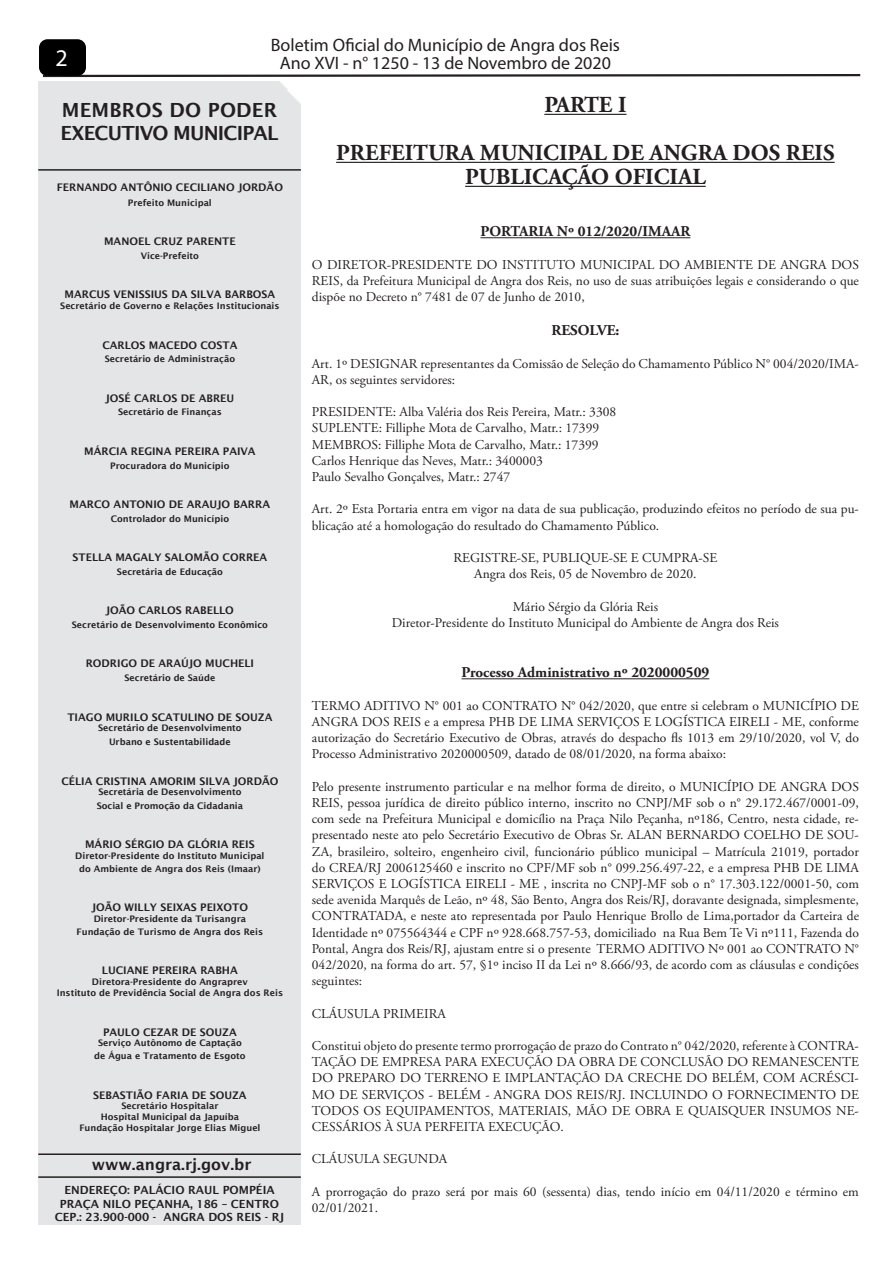
<style>
.page{position:relative;width:893px;height:1263px;background:#fff}
.page>*{position:absolute;margin:0;border:0;box-sizing:border-box;transform-origin:0 0}
.t1{font:24px "Myriad Pro";color:#fff}
.t2{font:700 22.95px/48px "Adobe Garamond Pro";color:#231f20;text-align:center}
.t3{font:600 19.5px/23.4px "Lucida Sans";letter-spacing:-.04em;color:#231f20}
.t4{font:18px/18px "Myriad Pro";color:#231f20;text-align:center}
.t5{font:600 15.45px "Lucida Sans";color:#231f20}
.t6{font:700 15px "Adobe Garamond Pro";color:#231f20}
.t7{font:13.5px/16.2px "Adobe Garamond Pro";color:#231f20;text-align:justify}
.t8{font:600 11.25px/13.5px "Lucida Sans";color:#231f20;text-align:center}
.t9{font:600 10.5px "Lucida Sans";color:#231f20}
.t10{font:600 9px/12.6px "Lucida Sans";color:#231f20;text-align:center}
</style>
<div class="page">
<svg style="left:42px;top:74px;width:819px;height:4px"></svg>
<div style="left:39px;top:39px;width:47px;height:37px;background:#000;border-radius:9px"></div>
<hr style="left:544px;top:114px;width:82px;height:1px;background:#231f20">
<hr style="left:336px;top:162px;width:499px;height:1px;background:#231f20">
<hr style="left:465px;top:186px;width:241px;height:1px;background:#231f20">
<hr style="left:480px;top:237px;width:210px;height:1px;background:#231f20">
<hr style="left:462px;top:678px;width:247px;height:1px;background:#231f20">
<hr style="left:38px;top:169px;width:263px;height:2px;background:#231f20">
<hr style="left:38px;top:1176px;width:263px;height:2px;background:#231f20">
<hr style="left:38px;top:1153px;width:263px;height:2px;background:#231f20">
<h3 class="t4" style="left:271px;top:36px;width:351px">Boletim Oficial do Município de Angra dos Reis<br>Ano XVI - n° 1250 - 13 de Novembro de 2020</h3>
<h2 class="t2" style="left:336px;top:81px;width:500px">PARTE I<br>PREFEITURA MUNICIPAL DE ANGRA DOS REIS</h2>
<h2 class="t2" style="left:465px;top:153px;width:242px">PUBLICAÇÃO OFICIAL</h2>
<p class="t6" style="left:480px;top:223px;width:211px">PORTARIA Nº 012/2020/IMAAR</p>
<p class="t7" style="left:312px;top:257px;width:549px">O DIRETOR-PRESIDENTE DO INSTITUTO MUNICIPAL DO AMBIENTE DE ANGRA DOS REIS, da Prefeitura Municipal de Angra dos Reis, no uso de suas atribuições legais e considerando o que dispõe no Decreto n° 7481 de 07 de Junho de 2010,</p>
<p class="t6" style="left:551px;top:322px;width:70px">RESOLVE:</p>
<p class="t7" style="left:312px;top:356px;width:549px">Art. 1º DESIGNAR representantes da Comissão de Seleção do Chamamento Público N° 004/2020/IMA-<br>AR, os seguintes servidores:</p>
<p class="t7" style="left:312px;top:404px;width:306px;text-align:left">PRESIDENTE: Alba Valéria dos Reis Pereira, Matr.: 3308<br>SUPLENTE: Filliphe Mota de Carvalho, Matr.: 17399<br>MEMBROS: Filliphe Mota de Carvalho, Matr.: 17399<br>Carlos Henrique das Neves, Matr.: 3400003<br>Paulo Sevalho Gonçalves, Matr.: 2747</p>
<p class="t7" style="left:312px;top:502px;width:549px">Art. 2º Esta Portaria entra em vigor na data de sua publicação, produzindo efeitos no período de sua pu&shy;blicação até a homologação do resultado do Chamamento Público.</p>
<p class="t7" style="left:454px;top:550px;width:265px;text-align:center">REGISTRE-SE, PUBLIQUE-SE E CUMPRA-SE<br>Angra dos Reis, 05 de Novembro de 2020.</p>
<p class="t7" style="left:392px;top:599px;width:388px;text-align:center">Mário Sérgio da Glória Reis<br>Diretor-Presidente do Instituto Municipal do Ambiente de Angra dos Reis</p>
<p class="t6" style="left:462px;top:664px;width:249px">Processo Administrativo nº 2020000509</p>
<p class="t7" style="left:312px;top:698px;width:549px">TERMO ADITIVO N° 001 ao CONTRATO N° 042/2020, que entre si celebram o MUNICÍPIO DE ANGRA DOS REIS e a empresa PHB DE LIMA SERVIÇOS E LOGÍSTICA EIRELI - ME, conforme autorização do Secretário Executivo de Obras, através do despacho fls 1013 em 29/10/2020, vol V, do Processo Administrativo 2020000509, datado de 08/01/2020, na forma abaixo:</p>
<p class="t7" style="left:312px;top:779px;width:549px">Pelo presente instrumento particular e na melhor forma de direito, o MUNICÍPIO DE ANGRA DOS REIS, pessoa jurídica de direito público interno, inscrito no CNPJ/MF sob o n° 29.172.467/0001-09, com sede na Prefeitura Municipal e domicílio na Praça Nilo Peçanha, nº186, Centro, nesta cidade, re&shy;presentado neste ato pelo Secretário Executivo de Obras Sr. ALAN BERNARDO COELHO DE SOU-ZA, brasileiro, solteiro, engenheiro civil, funcionário público municipal – Matrícula 21019, portador do CREA/RJ 2006125460 e inscrito no CPF/MF sob n° 099.256.497-22, e a empresa PHB DE LIMA SERVIÇOS E LOGÍSTICA EIRELI - ME , inscrita no CNPJ-MF sob o n° 17.303.122/0001-50, com sede avenida Marquês de Leão, nº 48, São Bento, Angra dos Reis/RJ, doravante designada, simplesmente, CONTRATADA, e neste ato representada por Paulo Henrique Brollo de Lima,portador da Carteira de Identidade nº 075564344 e CPF nº 928.668.757-53, domiciliado na Rua Bem Te Vi nº111, Fazenda do Pontal, Angra dos Reis/RJ, ajustam entre si o presente TERMO ADITIVO Nº 001 ao CONTRATO N° 042/2020, na forma do art. 57, §1º inciso II da Lei nº 8.666/93, de acordo com as cláusulas e condições seguintes:</p>
<p class="t7" style="left:312px;top:1006px;width:135px">CLÁUSULA PRIMEIRA</p>
<p class="t7" style="left:312px;top:1038px;width:549px">Constitui objeto do presente termo prorrogação de prazo do Contrato n° 042/2020, referente à CONTRA-TAÇÃO DE EMPRESA PARA EXECUÇÃO DA OBRA DE CONCLUSÃO DO REMANESCENTE DO PREPARO DO TERRENO E IMPLANTAÇÃO DA CRECHE DO BELÉM, COM ACRÉSCI-MO DE SERVIÇOS - BELÉM - ANGRA DOS REIS/RJ. INCLUINDO O FORNECIMENTO DE TODOS OS EQUIPAMENTOS, MATERIAIS, MÃO DE OBRA E QUAISQUER INSUMOS NE-CESSÁRIOS À SUA PERFEITA EXECUÇÃO.</p>
<p class="t7" style="left:312px;top:1151px;width:137px">CLÁUSULA SEGUNDA</p>
<p class="t7" style="left:312px;top:1184px;width:548px">A prorrogação do prazo será por mais 60 (sessenta) dias, tendo início em 04/11/2020 e término em<br>02/01/2021.</p>
<h1 class="t1" style="left:55px;top:43px;width:14px">2</h1>
<h3 class="t3" style="left:61px;top:98px;width:219px">MEMBROS DO PODER<br>EXECUTIVO MUNICIPAL</h3>
<p class="t9" style="left:57px;top:182px;width:228px">FERNANDO ANTÔNIO CECILIANO JORDÃO</p>
<p class="t10" style="left:128px;top:196px;width:85px">Prefeito Municipal</p>
<p class="t9" style="left:104px;top:236px;width:133px">MANOEL CRUZ PARENTE</p>
<p class="t10" style="left:141px;top:249px;width:60px">Vice-Prefeito</p>
<p class="t9" style="left:65px;top:289px;width:212px">MARCUS VENISSIUS DA SILVA BARBOSA</p>
<p class="t10" style="left:60px;top:300px;width:221px">Secretário de Governo e Relações Institucionais</p>
<p class="t9" style="left:102px;top:339px;width:136px">CARLOS MACEDO COSTA</p>
<p class="t10" style="left:105px;top:353px;width:132px">Secretário de Administração</p>
<p class="t9" style="left:105px;top:392px;width:130px">JOSÉ CARLOS DE ABREU</p>
<p class="t10" style="left:118px;top:406px;width:105px">Secretário de Finanças</p>
<p class="t9" style="left:84px;top:445px;width:173px">MÁRCIA REGINA PEREIRA PAIVA</p>
<p class="t10" style="left:110px;top:459px;width:121px">Procuradora do Município</p>
<p class="t9" style="left:70px;top:498px;width:202px">MARCO ANTONIO DE ARAUJO BARRA</p>
<p class="t10" style="left:111px;top:512px;width:120px">Controlador do Município</p>
<p class="t9" style="left:73px;top:551px;width:196px">STELLA MAGALY SALOMÃO CORREA</p>
<p class="t10" style="left:117px;top:565px;width:108px">Secretária de Educação</p>
<p class="t9" style="left:106px;top:605px;width:130px">JOÃO CARLOS RABELLO</p>
<p class="t10" style="left:72px;top:618px;width:198px">Secretário de Desenvolvimento Econômico</p>
<p class="t9" style="left:86px;top:658px;width:170px">RODRIGO DE ARAÚJO MUCHELI</p>
<p class="t10" style="left:125px;top:671px;width:92px">Secretário de Saúde</p>
<p class="t9" style="left:67px;top:711px;width:207px">TIAGO MURILO SCATULINO DE SOUZA</p>
<p class="t10" style="left:98px;top:721px;width:145px;line-height:13.5px">Secretário de Desenvolvimento<br>Urbano e Sustentabilidade</p>
<p class="t9" style="left:61px;top:775px;width:219px">CÉLIA CRISTINA AMORIM SILVA JORDÃO</p>
<p class="t10" style="left:97px;top:785px;width:148px;line-height:13.5px;text-align:left">Secretária de Desenvolvimento<br>Social e Promoção da Cidadania</p>
<p class="t9" style="left:85px;top:839px;width:171px">MÁRIO SÉRGIO DA GLÓRIA REIS</p>
<p class="t10" style="left:75px;top:850px;width:191px">Diretor-Presidente do Instituto Municipal do Ambiente de Angra dos Reis (Imaar)</p>
<p class="t9" style="left:92px;top:902px;width:158px">JOÃO WILLY SEIXAS PEIXOTO</p>
<p class="t10" style="left:77px;top:913px;width:188px">Diretor-Presidente da Turisangra<br>Fundação de Turismo de Angra dos Reis</p>
<p class="t9" style="left:102px;top:965px;width:137px">LUCIANE PEREIRA RABHA</p>
<p class="t10" style="left:57px;top:976px;width:228px;line-height:10.8px">Diretora-Presidente do Angraprev<br>Instituto de Previdência Social de Angra dos Reis</p>
<p class="t9" style="left:103px;top:1026px;width:135px">PAULO CEZAR DE SOUZA</p>
<p class="t10" style="left:94px;top:1037px;width:153px">Serviço Autônomo de Captação de Água e Tratamento de Esgoto</p>
<p class="t9" style="left:93px;top:1089px;width:155px">SEBASTIÃO FARIA DE SOUZA</p>
<p class="t10" style="left:79px;top:1101px;width:183px;line-height:10.8px">Secretário Hospitalar<br>Hospital Municipal da Japuíba<br>Fundação Hospitalar Jorge Elias Miguel</p>
<p class="t5" style="left:92px;top:1156px;width:161px">www.angra.rj.gov.br</p>
<p class="t8" style="left:55px;top:1183px;width:231px">ENDEREÇO: PALÁCIO RAUL POMPÉIA<br>PRAÇA NILO PEÇANHA, 186 – CENTRO<br>CEP.: 23.900-000 - ANGRA DOS REIS - RJ</p>
</div>
